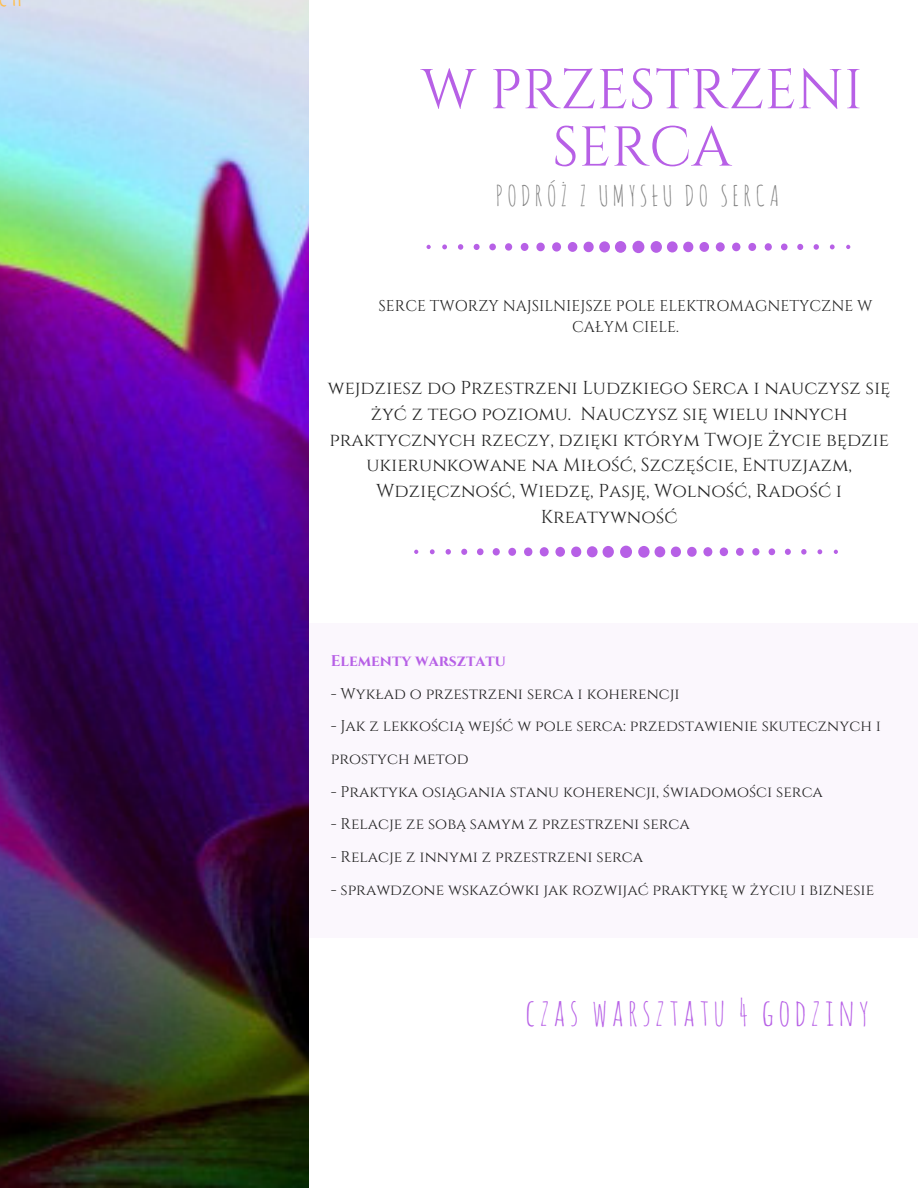
<style>
.page{position:relative;width:918px;height:1188px;background:#fff}
.page>*{position:absolute;margin:0;border:0;box-sizing:border-box;transform-origin:0 0}
.t1{font:55.95px/57.3px "Cinzel";color:#b760e6;text-align:center}
.t2{font:37.35px "Amatic SC";letter-spacing:.11em;color:#b760e6}
.t3{font:28.05px "Amatic SC";letter-spacing:.15em;color:#828282}
.t4{font:18.75px/25.8px "Cinzel";color:#222;text-align:center}
.t5{font:15.6px/21.3px "Cinzel";color:#222;text-align:center}
.t6{font:700 15.6px "Cinzel";color:#b760e6}
</style>
<div class="page">
<div style="left:309px;top:623px;width:609px;height:315px;background:#fbf7fd"></div>
<div style="left:632px;top:241px;width:12px;height:12px;background:#b760e6;border-radius:50%"></div>
<div style="left:651px;top:241px;width:11px;height:12px;background:#b760e6;border-radius:50%"></div>
<div style="left:667px;top:241px;width:11px;height:12px;background:#b760e6;border-radius:50%"></div>
<svg style="left:683px;top:242px;width:10px;height:10px"></svg>
<svg style="left:699px;top:242px;width:10px;height:10px"></svg>
<div style="left:716px;top:242px;width:9px;height:10px;background:#b760e6;border-radius:50%"></div>
<div style="left:732px;top:243px;width:8px;height:8px;background:#b760e6;border-radius:50%"></div>
<svg style="left:748px;top:243px;width:8px;height:8px"></svg>
<svg style="left:765px;top:243px;width:7px;height:8px"></svg>
<svg style="left:781px;top:244px;width:7px;height:6px"></svg>
<svg style="left:797px;top:244px;width:6px;height:6px"></svg>
<svg style="left:814px;top:244px;width:5px;height:6px"></svg>
<svg style="left:830px;top:244px;width:5px;height:5px"></svg>
<svg style="left:846px;top:245px;width:4px;height:4px"></svg>
<div style="left:615px;top:241px;width:11px;height:12px;background:#b760e6;border-radius:50%"></div>
<div style="left:599px;top:241px;width:11px;height:12px;background:#b760e6;border-radius:50%"></div>
<svg style="left:584px;top:242px;width:10px;height:10px"></svg>
<div style="left:568px;top:242px;width:9px;height:10px;background:#b760e6;border-radius:50%"></div>
<div style="left:552px;top:242px;width:9px;height:10px;background:#b760e6;border-radius:50%"></div>
<svg style="left:536px;top:243px;width:9px;height:8px"></svg>
<div style="left:521px;top:243px;width:7px;height:8px;background:#b760e6;border-radius:50%"></div>
<div style="left:505px;top:243px;width:7px;height:8px;background:#b760e6;border-radius:50%"></div>
<svg style="left:489px;top:244px;width:7px;height:6px"></svg>
<svg style="left:474px;top:244px;width:6px;height:6px"></svg>
<svg style="left:458px;top:244px;width:5px;height:6px"></svg>
<svg style="left:442px;top:244px;width:5px;height:5px"></svg>
<svg style="left:427px;top:245px;width:4px;height:4px"></svg>
<div style="left:620px;top:546px;width:12px;height:12px;background:#b760e6;border-radius:50%"></div>
<div style="left:638px;top:546px;width:12px;height:12px;background:#b760e6;border-radius:50%"></div>
<div style="left:655px;top:546px;width:10px;height:11px;background:#b760e6;border-radius:50%"></div>
<svg style="left:671px;top:547px;width:10px;height:10px"></svg>
<svg style="left:687px;top:547px;width:10px;height:10px"></svg>
<div style="left:703px;top:547px;width:9px;height:9px;background:#b760e6;border-radius:50%"></div>
<div style="left:720px;top:547px;width:8px;height:9px;background:#b760e6;border-radius:50%"></div>
<svg style="left:736px;top:548px;width:8px;height:8px"></svg>
<svg style="left:752px;top:548px;width:7px;height:8px"></svg>
<svg style="left:769px;top:548px;width:6px;height:7px"></svg>
<svg style="left:785px;top:549px;width:6px;height:6px"></svg>
<svg style="left:801px;top:549px;width:6px;height:6px"></svg>
<svg style="left:817px;top:549px;width:5px;height:5px"></svg>
<svg style="left:834px;top:550px;width:4px;height:4px"></svg>
<div style="left:603px;top:546px;width:11px;height:12px;background:#b760e6;border-radius:50%"></div>
<div style="left:587px;top:546px;width:11px;height:11px;background:#b760e6;border-radius:50%"></div>
<svg style="left:571px;top:547px;width:10px;height:10px"></svg>
<div style="left:555px;top:547px;width:10px;height:10px;background:#b760e6;border-radius:50%"></div>
<div style="left:540px;top:547px;width:9px;height:9px;background:#b760e6;border-radius:50%"></div>
<svg style="left:524px;top:547px;width:8px;height:9px"></svg>
<div style="left:508px;top:548px;width:8px;height:8px;background:#b760e6;border-radius:50%"></div>
<div style="left:493px;top:548px;width:7px;height:8px;background:#b760e6;border-radius:50%"></div>
<svg style="left:477px;top:548px;width:7px;height:7px"></svg>
<svg style="left:461px;top:549px;width:6px;height:6px"></svg>
<svg style="left:446px;top:549px;width:5px;height:6px"></svg>
<svg style="left:430px;top:549px;width:5px;height:5px"></svg>
<svg style="left:414px;top:550px;width:4px;height:4px"></svg>
<img style="left:0;top:0;width:308px;height:1188px">
<h1 class="t1" style="left:421px;top:63px;width:443px">W PRZESTRZENI<br>SERCA</h1>
<h3 class="t3" style="left:496px;top:177px;width:285px">PODRÓŻ Z UMYSŁU DO SERCA</h3>
<p class="t5" style="left:378px;top:295px;width:496px">SERCE TWORZY NAJSILNIEJSZE POLE ELEKTROMAGNETYCZNE W<br>CAŁYM CIELE.</p>
<p class="t4" style="left:328px;top:375px;width:564px">wejdziesz do Przestrzeni Ludzkiego Serca i nauczysz się żyć z tego poziomu. Nauczysz się wielu innych praktycznych rzeczy, dzięki którym Twoje Życie będzie ukierunkowane na Miłość, Szczęście, Entuzjazm, Wdzięczność, Wiedzę, Pasję, Wolność, Radość i Kreatywność</p>
<p class="t6" style="left:331px;top:651px;width:177px">Elementy warsztatu</p>
<p class="t5" style="left:331px;top:683px;width:351px">- Wykład o przestrzeni serca i koherencji</p>
<p class="t5" style="left:331px;top:710px;width:552px;line-height:32.7px;text-align:left">- Jak z lekkością wejść w pole serca: przedstawienie skutecznych i prostych metod</p>
<p class="t5" style="left:331px;top:781px;width:494px">- Praktyka osiągania stanu koherencji, świadomości serca</p>
<p class="t5" style="left:331px;top:814px;width:361px">- Relacje ze sobą samym z przestrzeni serca</p>
<p class="t5" style="left:331px;top:847px;width:314px">- Relacje z innymi z przestrzeni serca</p>
<p class="t5" style="left:331px;top:879px;width:545px">- sprawdzone wskazówki jak rozwijać praktykę w życiu i biznesie</p>
<h2 class="t2" style="left:526px;top:988px;width:345px">czas warsztatu 4 godziny</h2>
</div>
